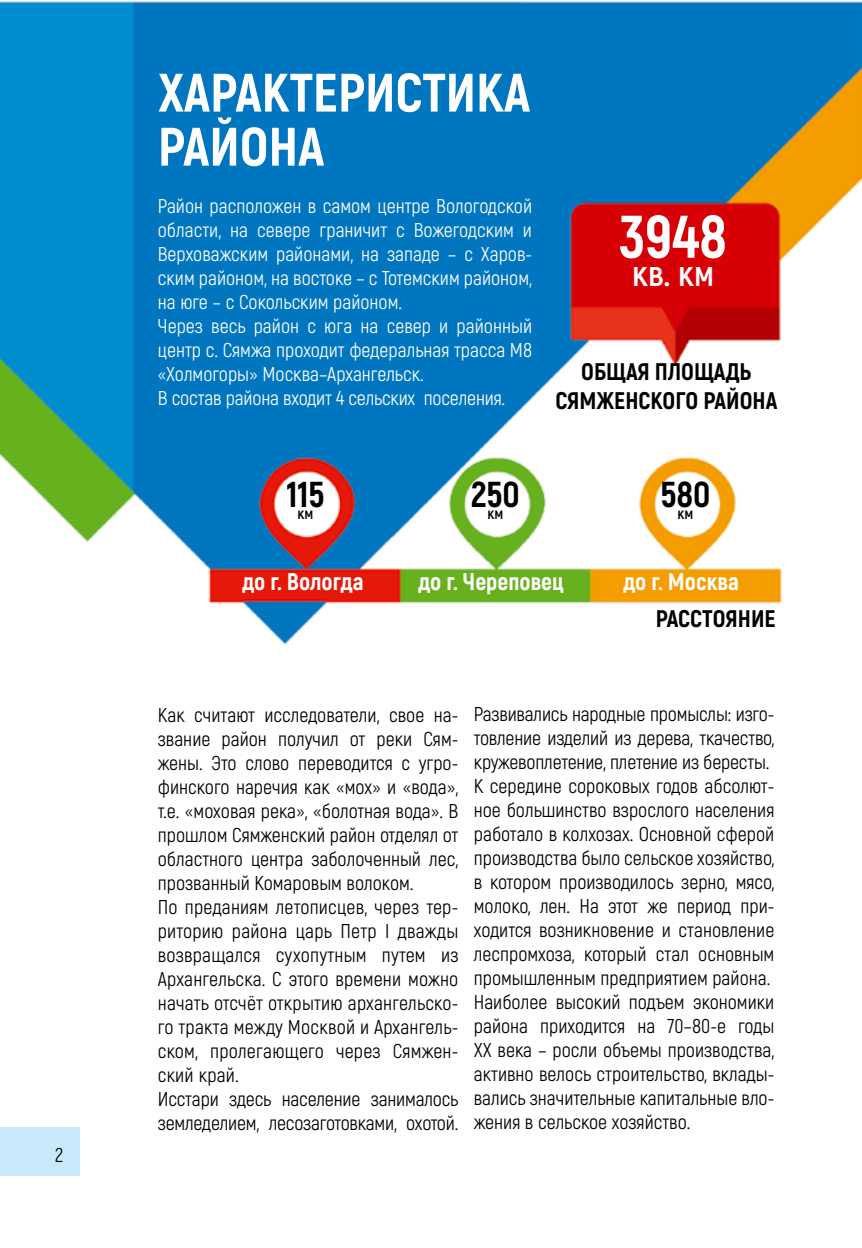
<style>
.page{position:relative;width:862px;height:1248px;background:#fff}
.page>*{position:absolute;margin:0;border:0;box-sizing:border-box;transform-origin:0 0}
.t1{font:800 60px "Akrobat";color:#fff}
.t2{font:800 54px/54px "Akrobat";color:#fff}
.t3{font:800 36px "Akrobat";color:#000}
.t4{font:700 36px "Akrobat";color:#fff}
.t5{font:800 24px/28.8px "Akrobat";color:#000;text-align:center}
.t6{font:800 24px "Akrobat";color:#fff}
.t7{font:20px/24px "Akrobat";color:#000}
.t8{font:20px/24px "Akrobat";color:#fff}
.t9{font:700 16px "Akrobat";color:#000}
</style>
<div class="page">
<img style="left:0;top:1px;width:862px;height:1175px">
<div style="left:0;top:1127px;width:79px;height:48px;background:#c7e9fa"></div>
<p class="t7" style="left:55px;top:1142px;width:10px">2</p>
<h2 class="t2" style="left:158px;top:65px;width:372px">Характеристика района</h2>
<p class="t8" style="left:158px;top:194px;width:376px">Район расположен в самом центре Вологодской области, на севере граничит с Вожегодским и Верховажским районами, на западе – с Харов&shy;ским районом, на востоке – с Тотемским районом, на юге – с Сокольским районом.<br>Через весь район с юга на север и районный центр с. Сямжа проходит федеральная трасса М8 «Холмогоры» Москва–Архангельск.<br>В состав района входит 4 сельских поселения.</p>
<h1 class="t1" style="left:619px;top:198px;width:109px">3948</h1>
<h3 class="t4" style="left:632px;top:251px;width:83px">кв. км</h3>
<p class="t5" style="left:555px;top:357px;width:223px">Общая площадь<br>Сямженского района</p>
<h3 class="t3" style="left:286px;top:471px;width:40px">115</h3>
<p class="t9" style="left:297px;top:503px;width:17px">км</p>
<h3 class="t3" style="left:471px;top:471px;width:50px">250</h3>
<p class="t9" style="left:487px;top:503px;width:17px">км</p>
<h3 class="t3" style="left:660px;top:471px;width:52px">580</h3>
<p class="t9" style="left:677px;top:503px;width:17px">км</p>
<p class="t6" style="left:242px;top:566px;width:123px">до г. Вологда</p>
<p class="t6" style="left:418px;top:566px;width:147px">до г. Череповец</p>
<p class="t6" style="left:623px;top:566px;width:117px">до г. Москва</p>
<p class="t5" style="left:655px;top:604px;width:121px">расстояние</p>
<p class="t7" style="left:158px;top:702px;width:302px">Как считают исследователи, свое на&shy;звание район получил от реки Сям&shy;жены. Это слово переводится с угро&shy;финского наречия как «мох» и «вода», т.е. «моховая река», «болотная вода». В прошлом Сямженский район отделял от областного центра заболоченный лес, прозванный Комаровым волоком.<br>По преданиям летописцев, через тер&shy;риторию района царь Петр I дважды возвращался сухопутным путем из Архангельска. С этого времени можно начать отсчёт открытию архангельско&shy;го тракта между Москвой и Архангель&shy;ском, пролегающего через Сямжен&shy;ский край.<br>Исстари здесь население занималось земледелием, лесозаготовками, охотой.</p>
<p class="t7" style="left:474px;top:702px;width:302px">Развивались народные промыслы: изго&shy;товление изделий из дерева, ткачество, кружевоплетение, плетение из бересты.<br>К середине сороковых годов абсолют&shy;ное большинство взрослого населения работало в колхозах. Основной сферой производства было сельское хозяйство, в котором производилось зерно, мясо, молоко, лен. На этот же период при&shy;ходится возникновение и становление леспромхоза, который стал основным промышленным предприятием района.<br>Наиболее высокий подъем экономики района приходится на 70–80-е годы XX века – росли объемы производства, активно велось строительство, вклады&shy;вались значительные капитальные вло&shy;жения в сельское хозяйство.</p>
</div>
